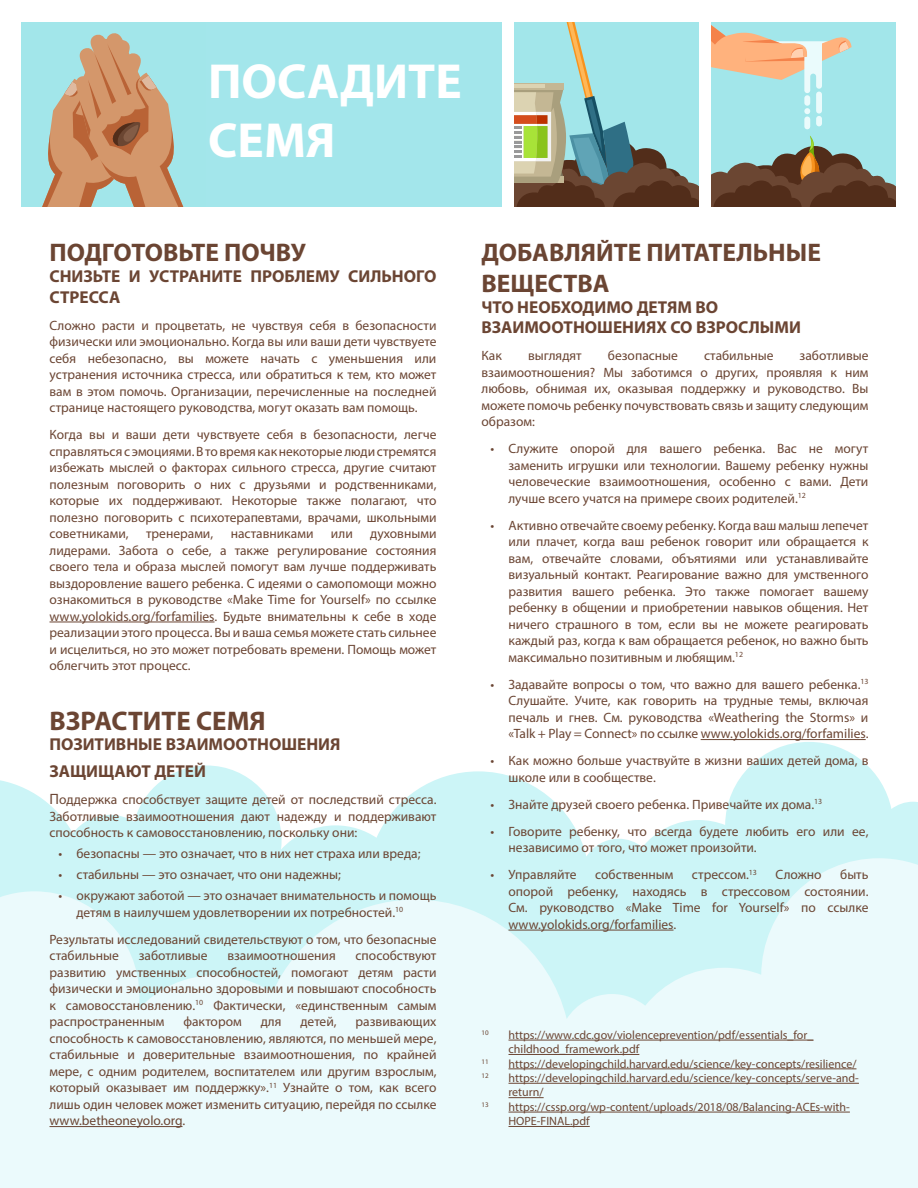
<style>
.page{position:relative;width:918px;height:1188px;background:#fff}
.page>*{position:absolute;margin:0;border:0;box-sizing:border-box;transform-origin:0 0}
.t1{font:700 49.5px/59.4px "Myriad Pro";color:#fff}
.t2{font:700 27px "Myriad Pro";color:#6b4533}
.t3{font:700 25.5px/30.6px "Myriad Pro";color:#6b4533}
.t4{font:700 17.25px/20.7px "Myriad Pro";color:#6b4533}
.t5{font:13.5px/16.5px "Myriad Pro";color:#6b4533;text-align:justify}
.t6{font:12px/14.4px "Myriad Pro";color:#6b4533}
.t7{font:7.05px "Myriad Pro";color:#6b4533}
.s1{font-size:15px}
</style>
<div class="page">
<div style="left:22px;top:23px;width:480px;height:184px;background:#a3e6eb"></div>
<svg style="left:0;top:742px;width:918px;height:116px;fill:#ccf5f7"></svg>
<svg style="left:0;top:858px;width:918px;height:330px;fill:#ebfafc"></svg>
<hr style="left:50px;top:622px;width:165px;height:1px;background:#6b4533">
<hr style="left:50px;top:1126px;width:133px;height:1px;background:#6b4533">
<hr style="left:701px;top:739px;width:165px;height:1px;background:#6b4533">
<hr style="left:508px;top:930px;width:166px;height:1px;background:#6b4533">
<div style="left:711px;top:23px;width:184px;height:184px;background:#a2e6ea"></div>
<svg style="left:711px;top:135px;width:184px;height:72px"></svg>
<div style="left:816px;top:92px;width:6px;height:22px;background:#eafbfc;border-radius:3px"></div>
<div style="left:804px;top:95px;width:6px;height:11px;background:#eafbfc;border-radius:3px"></div>
<div style="left:804px;top:117px;width:6px;height:12px;background:#eafbfc;border-radius:3px"></div>
<div style="left:816px;top:116px;width:6px;height:10px;background:#eafbfc;border-radius:3px"></div>
<svg style="left:804px;top:108px;width:6px;height:6px"></svg>
<svg style="left:711px;top:25px;width:141px;height:68px"></svg>
<svg style="left:42px;top:33px;width:141px;height:174px"></svg>
<svg style="left:514px;top:23px;width:184px;height:184px"></svg>
<svg style="left:514px;top:83px;width:49px;height:6px"></svg>
<hr style="left:514px;top:85px;width:31px;height:3px;background:#dcd3b2">
<hr style="left:508px;top:1040px;width:305px;height:1px;background:#6b4533">
<hr style="left:508px;top:1054px;width:131px;height:1px;background:#6b4533">
<hr style="left:508px;top:1069px;width:348px;height:1px;background:#6b4533">
<hr style="left:508px;top:1083px;width:351px;height:1px;background:#6b4533">
<hr style="left:508px;top:1097px;width:36px;height:1px;background:#6b4533">
<hr style="left:508px;top:1112px;width:342px;height:1px;background:#6b4533">
<hr style="left:508px;top:1126px;width:82px;height:1px;background:#6b4533">
<p class="t1" style="left:208px;top:50px;width:255px">ПОСАДИТЕ<br>СЕМЯ</p>
<p class="t3" style="left:50px;top:237px;width:258px">ПОДГОТОВЬТЕ ПОЧВУ</p>
<p class="t4" style="left:50px;top:265px;width:388px">СНИЗЬТЕ И УСТРАНИТЕ ПРОБЛЕМУ СИЛЬНОГО<br>СТРЕССА</p>
<p class="t5" style="left:50px;top:317px;width:389px">Сложно расти и процветать, не чувствуя себя в безопасности физически или эмоционально. Когда вы или ваши дети чувствуете себя небезопасно, вы можете начать с уменьшения или устранения источника стресса, или обратиться к тем, кто может вам в этом помочь. Организации, перечисленные на последней странице настоящего руководства, могут оказать вам помощь.</p>
<p class="t5" style="left:50px;top:426px;width:389px">Когда вы и ваши дети чувствуете себя в безопасности, легче справляться с эмоциями. В то время как некоторые люди стремятся избежать мыслей о факторах сильного стресса, другие считают полезным поговорить о них с друзьями и родственниками, которые их поддерживают. Некоторые также полагают, что полезно поговорить с психотерапевтами, врачами, школьными советниками,</p>
<p class="t5" style="left:50px;top:525px;width:389px;text-indent:321px">духовными лидерами. Забота о себе, а также регулирование состояния своего тела и образа мыслей помогут вам лучше поддерживать выздоровление вашего ребенка. С идеями о самопомощи можно ознакомиться в руководстве «Make Time for Yourself» по ссылке www.yolokids.org/forfamilies. Будьте внимательны к себе в ходе реализации этого процесса. Вы и ваша семья можете стать сильнее и исцелиться, но это может потребовать времени. Помощь может облегчить этот процесс.</p>
<p class="t2" style="left:50px;top:703px;width:218px">ВЗРАСТИТЕ СЕМЯ</p>
<p class="t4" style="left:50px;top:730px;width:293px;line-height:27px">ПОЗИТИВНЫЕ ВЗАИМООТНОШЕНИЯ<br>ЗАЩИЩАЮТ ДЕТЕЙ</p>
<p class="t5" style="left:50px;top:791px;width:389px"><span class="s1">П</span>оддержка способствует защите детей от последствий стресса.<br>Заботливые взаимоотношения дают надежду и поддерживают способность к самовосстановлению, поскольку они:</p>
<p class="t5" style="left:58px;top:845px;width:364px">• безопасны — это означает, что в них нет страха или вреда;</p>
<p class="t5" style="left:58px;top:866px;width:284px">• стабильны — это означает, что они надежны;</p>
<p class="t5" style="left:76px;top:887px;width:362px;text-indent:-18px">• окружают заботой — это означает внимательность и помощь детям в наилучшем удовлетворении их потребностей.<sup>10</sup></p>
<p class="t5" style="left:50px;top:931px;width:388px">Результаты исследований свидетельствуют о том, что безопасные стабильные</p>
<p class="t5" style="left:146px;top:525px;width:69px">тренерами,</p>
<p class="t5" style="left:231px;top:525px;width:84px">наставниками</p>
<p class="t5" style="left:331px;top:525px;width:23px">или</p>
<p class="t5" style="left:50px;top:947px;width:389px;text-indent:306px">способствуют развитию умственных способностей, помогают детям расти физически и эмоционально здоровыми и повышают способность к самовосстановлению.<sup>10</sup> Фактически, «единственным самым распространенным</p>
<p class="t5" style="left:139px;top:947px;width:70px">заботливые</p>
<p class="t5" style="left:227px;top:947px;width:110px">взаимоотношения</p>
<p class="t5" style="left:183px;top:1013px;width:60px">фактором</p>
<p class="t5" style="left:261px;top:1013px;width:22px">для</p>
<p class="t5" style="left:301px;top:1013px;width:38px">детей,</p>
<p class="t5" style="left:50px;top:1013px;width:389px;text-indent:306px">развивающих способность к самовосстановлению, являются, по меньшей мере, стабильные и доверительные взаимоотношения, по крайней мере, с одним родителем, воспитателем или другим взрослым, который оказывает им поддержку».<sup>11</sup> Узнайте о том, как всего лишь один человек может изменить ситуацию, перейдя по ссылке www.betheoneyolo.org.</p>
<p class="t3" style="left:482px;top:237px;width:341px">ДОБАВЛЯЙТЕ ПИТАТЕЛЬНЫЕ<br>ВЕЩЕСТВА</p>
<p class="t4" style="left:482px;top:296px;width:321px">ЧТО НЕОБХОДИМО ДЕТЯМ ВО<br>ВЗАИМООТНОШЕНИЯХ СО ВЗРОСЛЫМИ</p>
<p class="t5" style="left:482px;top:347px;width:22px">Как</p>
<p class="t5" style="left:528px;top:347px;width:55px">выглядят</p>
<p class="t5" style="left:608px;top:347px;width:72px">безопасные</p>
<p class="t5" style="left:704px;top:347px;width:71px">стабильные</p>
<p class="t5" style="left:482px;top:347px;width:389px;text-indent:318px">заботливые взаимоотношения? Мы заботимся о других, проявляя к ним любовь, обнимая их, оказывая поддержку и руководство. Вы можете помочь ребенку почувствовать связь и защиту следующим образом:</p>
<p class="t5" style="left:508px;top:440px;width:362px;text-indent:-18px">• Служите опорой для вашего ребенка. Вас не могут заменить игрушки или технологии. Вашему ребенку нужны человеческие взаимоотношения, особенно с вами. Дети лучше всего учатся на примере своих родителей.<sup>12</sup></p>
<p class="t5" style="left:508px;top:517px;width:362px;text-indent:-18px">• Активно отвечайте своему ребенку. Когда ваш малыш лепечет или плачет, когда ваш ребенок говорит или обращается к вам, отвечайте словами, объятиями или устанавливайте визуальный контакт. Реагирование важно для умственного развития вашего ребенка. Это также помогает вашему ребенку в общении и приобретении навыков общения. Нет ничего страшного в том, если вы не можете реагировать каждый раз, когда к вам обращается ребенок, но важно быть максимально позитивным и любящим.<sup>12</sup></p>
<p class="t5" style="left:508px;top:676px;width:362px;text-indent:-18px">• Задавайте вопросы о том, что важно для вашего ребенка.<sup>13<br></sup>Слушайте. Учите, как говорить на трудные темы, включая печаль и гнев. См. руководства «Weathering the Storms» и «Talk + Play = Connect» по ссылке www.yolokids.org/forfamilies.</p>
<p class="t5" style="left:508px;top:752px;width:361px;text-indent:-18px">• Как можно больше участвуйте в жизни ваших детей дома, в школе или в сообществе.</p>
<p class="t5" style="left:490px;top:796px;width:333px">• Знайте друзей своего ребенка. Привечайте их дома.<sup>13</sup></p>
<p class="t5" style="left:508px;top:823px;width:361px;text-indent:-18px">• Говорите ребенку, что всегда будете любить его или ее, независимо от того, что может произойти.</p>
<p class="t5" style="left:490px;top:866px;width:88px">• Управляйте</p>
<p class="t5" style="left:595px;top:866px;width:80px">собственным</p>
<p class="t5" style="left:692px;top:866px;width:67px">стрессом.<sup>13</sup></p>
<p class="t5" style="left:776px;top:866px;width:47px">Сложно</p>
<p class="t5" style="left:508px;top:866px;width:362px;text-indent:332px">быть опорой ребенку, находясь в стрессовом состоянии.<br>См. руководство «Make Time for Yourself» по ссылке www.yolokids.org/forfamilies.</p>
<p class="t7" style="left:482px;top:1028px;width:9px">10</p>
<p class="t6" style="left:508px;top:1027px;width:306px">https://www.cdc.gov/violenceprevention/pdf/essentials_for_ childhood_framework.pdf</p>
<p class="t7" style="left:482px;top:1057px;width:9px">11</p>
<p class="t6" style="left:508px;top:1056px;width:349px">https://developingchild.harvard.edu/science/key-concepts/resilience/</p>
<p class="t7" style="left:482px;top:1071px;width:9px">12</p>
<p class="t6" style="left:508px;top:1071px;width:352px">https://developingchild.harvard.edu/science/key-concepts/serve-and&shy;return/</p>
<p class="t7" style="left:482px;top:1100px;width:9px">13</p>
<p class="t6" style="left:508px;top:1099px;width:343px">https://cssp.org/wp-content/uploads/2018/08/Balancing-ACEs-with-<br>HOPE-FINAL.pdf</p>
</div>
